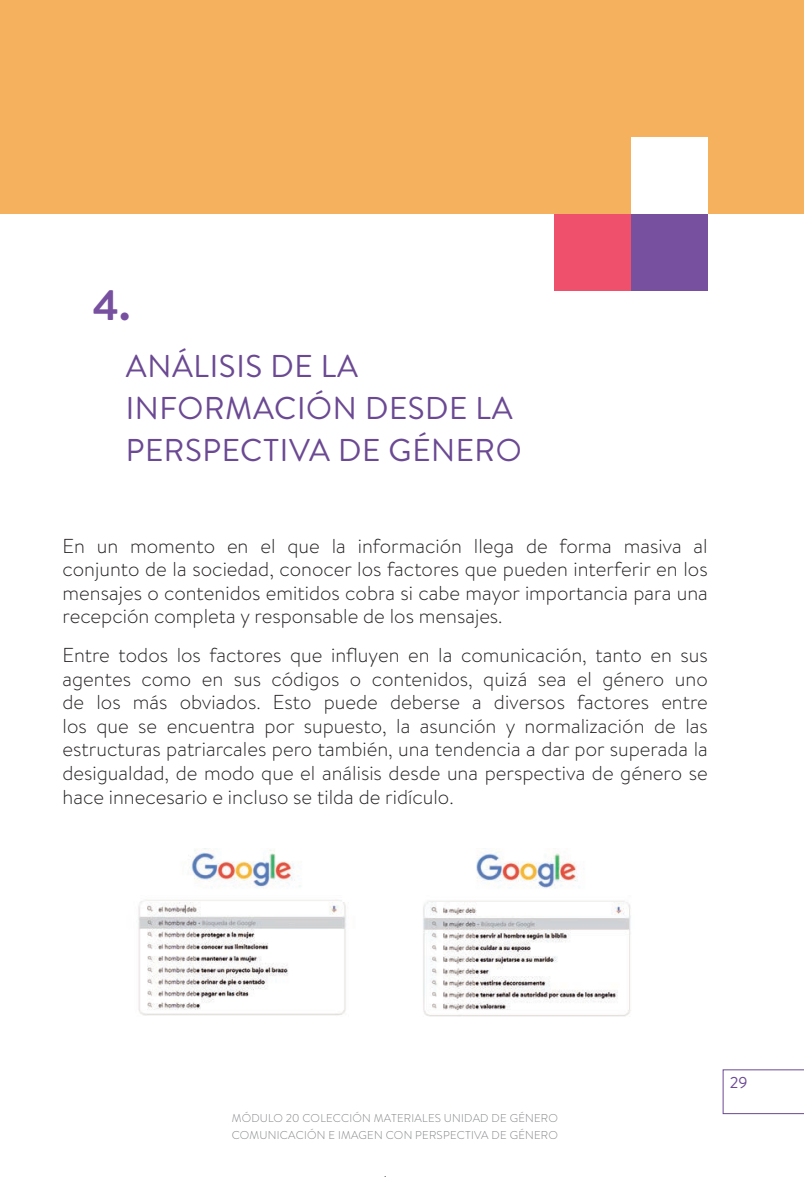
<style>
.page{position:relative;width:804px;height:1177px;background:#fff}
.page>*{position:absolute;margin:0;border:0;box-sizing:border-box;transform-origin:0 0}
.t1{font:700 42px "Brandon Text";color:#7850a0}
.TEXTO_TÍTULO{font:31.5px/42px "Brandon Text";letter-spacing:.02em;color:#6b4993}
.t2{font:300 20.12px/23.6px "Brandon Text";color:#231f20;text-align:justify}
.t3{font:15.75px "Brandon Text";color:#6b4993}
.t4{font:300 11.38px/16.6px "Brandon Text";letter-spacing:.02em;color:#808285}
</style>
<div class="page">
<div style="left:0;top:0;width:804px;height:214px;background:#f6b15e"></div>
<div style="left:631px;top:214px;width:76px;height:76px;background:#7850a0"></div>
<div style="left:631px;top:137px;width:76px;height:77px;background:#fff"></div>
<div style="left:554px;top:214px;width:77px;height:76px;background:#ef516c"></div>
<svg style="left:722px;top:1069px;width:82px;height:45px"></svg>
<img style="left:138px;top:848px;width:493px;height:169px">
<p class="t1" style="left:92px;top:276px;width:40px">4.</p>
<p class="TEXTO_TÍTULO" style="left:126px;top:343px;width:397px">ANÁLISIS DE LA<br>INFORMACIÓN DESDE LA<br>PERSPECTIVA DE GÉNERO</p>
<p class="t2" style="left:63px;top:533px;width:646px">En un momento en el que la información llega de forma masiva al conjunto de la sociedad, conocer los factores que pueden interferir en los mensajes o contenidos emitidos cobra si cabe mayor importancia para una recepción completa y responsable de los mensajes.</p>
<p class="t2" style="left:63px;top:642px;width:646px">Entre todos los factores que influyen en la comunicación, tanto en sus agentes como en sus códigos o contenidos, quizá sea el género uno de los más obviados. Esto puede deberse a diversos factores entre los que se encuentra por supuesto, la asunción y normalización de las estructuras patriarcales pero también, una tendencia a dar por superada la desigualdad, de modo que el análisis desde una perspectiva de género se hace innecesario e incluso se tilda de ridículo.</p>
<p class="t4" style="left:232px;top:1109px;width:328px">MÓDULO 20 COLECCIÓN MATERIALES UNIDAD DE GÉNERO<br>COMUNICACIÓN E IMAGEN CON PERSPECTIVA DE GÉNERO</p>
<p class="t3" style="left:730px;top:1072px;width:19px">29</p>
</div>
